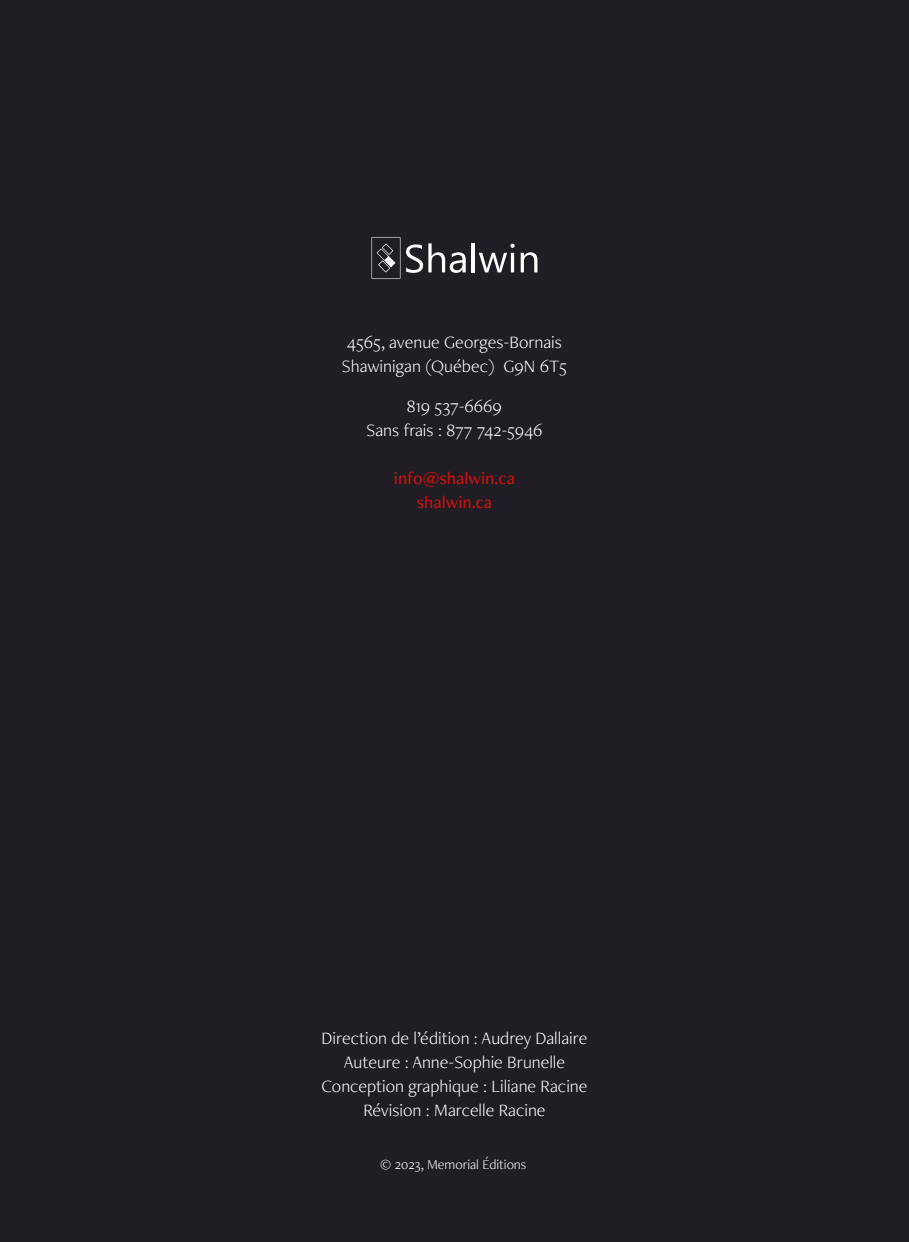
<style>
.page{position:relative;width:909px;height:1242px;background:#201e24}
.page>*{position:absolute;margin:0;border:0;box-sizing:border-box;transform-origin:0 0}
.t1{font:300 18px/24px "Freight Neo Pro";color:#fff;text-align:center}
.t2{font:500 18px/24px "Freight Neo Pro";color:#d31110;text-align:center}
.t3{font:300 14px "Freight Neo Pro";color:#fff}
</style>
<div class="page">
<svg style="left:372px;top:237px;width:28px;height:42px"></svg>
<svg style="left:406px;top:243px;width:60px;height:30px"></svg>
<hr style="left:472px;top:243px;width:3px;height:29px;background:#fff">
<svg style="left:479px;top:244px;width:36px;height:28px"></svg>
<svg style="left:521px;top:252px;width:16px;height:20px"></svg>
<p class="t1" style="left:342px;top:330px;width:227px;text-align:left">4565, avenue Georges-Bornais<br>Shawinigan (Québec) G9N 6T5</p>
<p class="t1" style="left:366px;top:394px;width:178px">819 537-6669<br>Sans frais : 877 742-5946</p>
<p class="t2" style="left:394px;top:466px;width:123px">info@shalwin.ca shalwin.ca</p>
<p class="t1" style="left:322px;top:1026px;width:267px">Direction de l’édition : Audrey Dallaire Auteure : Anne-Sophie Brunelle Conception graphique : Liliane Racine Révision : Marcelle Racine</p>
<p class="t3" style="left:380px;top:1155px;width:148px">© 2023, Memorial Éditions</p>
</div>
